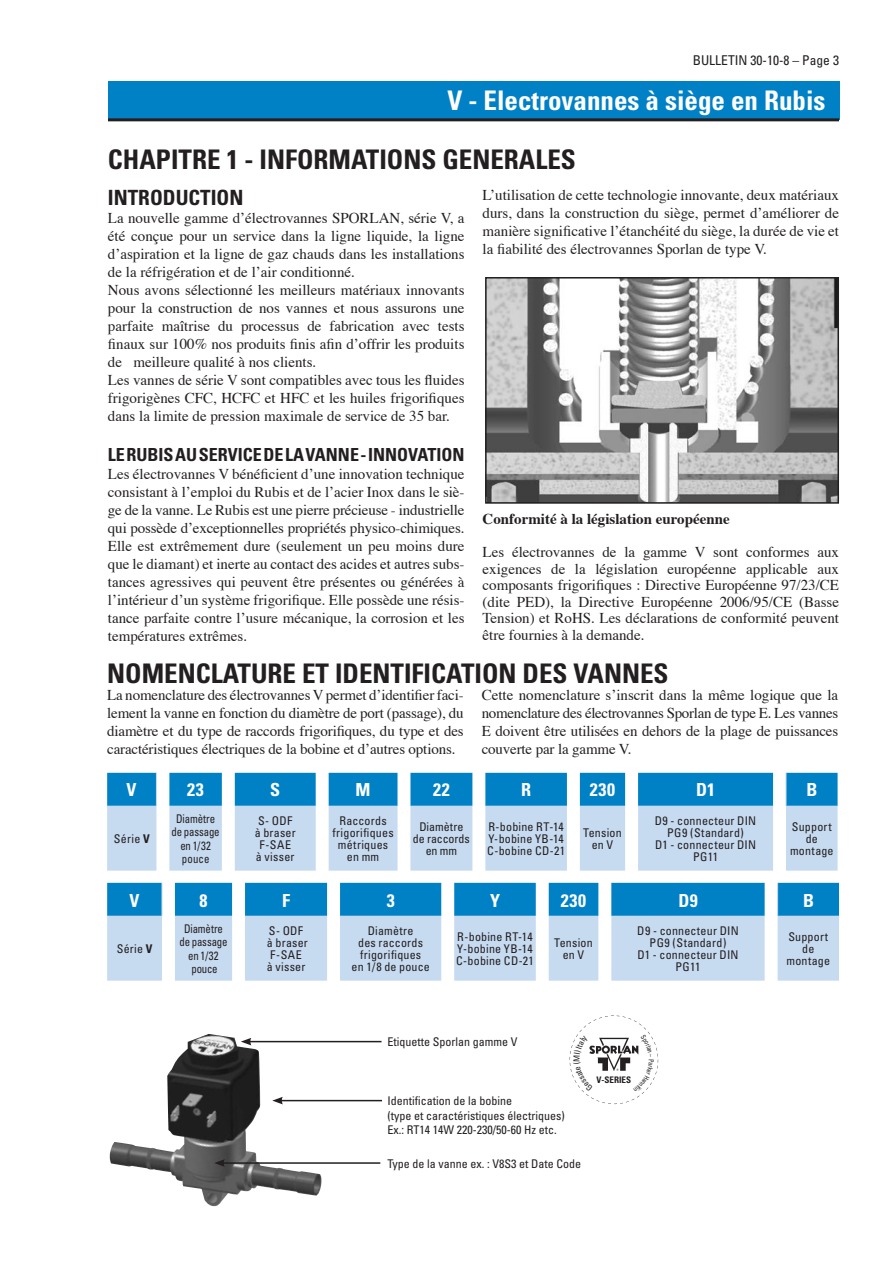
<style>
.page{position:relative;width:893px;height:1263px;background:#fff}
.page>*{position:absolute;margin:0;border:0;box-sizing:border-box;transform-origin:0 0}
.t1{font:700 condensed 27px "Univers";color:#231f20}
.t2{font:700 condensed 27px "Univers";color:#fff}
.t3{font:700 condensed 21px "Univers";color:#231f20}
.t4{font:700 condensed 18px "Univers";color:#231f20}
.t5{font:700 condensed 18px "Univers";letter-spacing:.035em;color:#fff}
.t6{font:15px/18px "Times";color:#231f20;text-align:justify}
.t7{font:700 15px "Times";color:#231f20}
.t8{font:condensed 13.5px "Univers";color:#231f20}
.t9{font:condensed 12px/12px "Univers";letter-spacing:.015em;color:#231f20;text-align:center}
.t10{font:condensed 12px/13.5px "Univers";letter-spacing:-.01em;color:#231f20;text-align:center;scale:.9 1}
.t11{font:condensed 12px/13.5px "Univers";letter-spacing:-.015em;color:#231f20;text-align:center;scale:.9 1}
.t12{font:condensed 12px/12px "Univers";letter-spacing:-.005em;color:#231f20;text-align:center}
.t13{font:700 condensed 9px "Univers";color:#231f20}
.s1{font-weight:700}
</style>
<div class="page">
<div style="left:108px;top:81px;width:731px;height:39px;background:#0081c6"></div>
<hr style="left:108px;top:118px;width:731px;height:3px;background:#231f20">
<svg style="left:107px;top:773px;width:730px;height:33px;background:#2593ce"></svg>
<svg style="left:107px;top:806px;width:730px;height:65px;background:#cedff2"></svg>
<hr style="left:156px;top:773px;width:1px;height:33px;background:#c6daf0">
<hr style="left:785px;top:773px;width:1px;height:33px;background:#c6daf0">
<svg style="left:107px;top:883px;width:732px;height:33px;background:#2191cd"></svg>
<svg style="left:107px;top:916px;width:732px;height:65px;background:#cddef1"></svg>
<hr style="left:162px;top:883px;width:1px;height:33px;background:#c6daf0">
<hr style="left:777px;top:883px;width:1px;height:33px;background:#c6daf0">
<img style="left:488px;top:280px;width:348px;height:221px">
<div style="left:485px;top:277px;width:354px;height:227px;border:2px solid #231f20"></div>
<img style="left:109px;top:1034px;width:213px;height:173px">
<hr style="left:249px;top:1041px;width:132px;height:1px;background:#231f20">
<svg style="left:241px;top:1038px;width:10px;height:7px"></svg>
<hr style="left:280px;top:1100px;width:102px;height:1px;background:#231f20">
<svg style="left:272px;top:1097px;width:11px;height:7px"></svg>
<hr style="left:222px;top:1162px;width:158px;height:2px;background:#231f20">
<svg style="left:214px;top:1159px;width:11px;height:8px"></svg>
<svg style="left:570px;top:1016px;width:88px;height:88px"></svg>
<p class="t8" style="left:693px;top:55px;width:148px">BULLETIN 30-10-8 – Page 3</p>
<h1 class="t2" style="left:447px;top:91px;width:379px">V - Electrovannes à siège en Rubis</h1>
<h1 class="t1" style="left:108px;top:149px;width:469px">CHAPITRE 1 - INFORMATIONS GENERALES</h1>
<h2 class="t3" style="left:108px;top:190px;width:137px">INTRODUCTION</h2>
<p class="t6" style="left:108px;top:211px;width:358px;text-align:left">La nouvelle gamme d’électrovannes SPORLAN, série V, a été conçue pour un service dans la ligne liquide, la ligne d’aspiration et la ligne de gaz chauds dans les installations de la réfrigération et de l’air conditionné.<br>Nous avons sélectionné les meilleurs matériaux innovants pour la construction de nos vannes et nous assurons une parfaite maîtrise du processus de fabrication avec tests finaux sur 100% nos produits finis afin d’offrir les produits de meilleure qualité à nos clients.<br>Les vannes de série V sont compatibles avec tous les fluides frigorigènes CFC, HCFC et HFC et les huiles frigorifiques dans la limite de pression maximale de service de 35 bar.</p>
<p class="t4" style="left:108px;top:448px;width:358px">LE RUBIS AU SERVICE DE LA VANNE - INNOVATION</p>
<p class="t6" style="left:108px;top:466px;width:358px">Les électrovannes V bénéficient d’une innovation technique consistant à l’emploi du Rubis et de l’acier Inox dans le siè&shy;ge de la vanne. Le Rubis est une pierre précieuse - industrielle qui possède d’exceptionnelles propriétés physico-chimiques.<br>Elle est extrêmement dure (seulement un peu moins dure que le diamant) et inerte au contact des acides et autres subs&shy;tances agressives qui peuvent être présentes ou générées à l’intérieur d’un système frigorifique. Elle possède une résis&shy;tance parfaite contre l’usure mécanique, la corrosion et les températures extrêmes.</p>
<p class="t6" style="left:482px;top:187px;width:358px">L’utilisation de cette technologie innovante, deux matériaux durs, dans la construction du siège, permet d’améliorer de manière significative l’étanchéité du siège, la durée de vie et la fiabilité des électrovannes Sporlan de type V.</p>
<p class="t7" style="left:482px;top:513px;width:249px">Conformité à la législation européenne</p>
<p class="t6" style="left:482px;top:545px;width:358px;line-height:16.5px">Les électrovannes de la gamme V sont conformes aux exigences de la législation européenne applicable aux composants frigorifiques : Directive Européenne 97/23/CE (dite PED), la Directive Européenne 2006/95/CE (Basse Tension) et RoHS. Les déclarations de conformité peuvent être fournies à la demande.</p>
<h1 class="t1" style="left:107px;top:664px;width:563px">NOMENCLATURE ET IDENTIFICATION DES VANNES</h1>
<p class="t6" style="left:107px;top:687px;width:358px">La nomenclature des électrovannes V permet d’identifier faci&shy;lement la vanne en fonction du diamètre de port (passage), du diamètre et du type de raccords frigorifiques, du type et des caractéristiques électriques de la bobine et d’autres options.</p>
<p class="t6" style="left:482px;top:687px;width:358px">Cette nomenclature s’inscrit dans la même logique que la nomenclature des électrovannes Sporlan de type E. Les vannes E doivent être utilisées en dehors de la plage de puissances couverte par la gamme V.</p>
<p class="t5" style="left:127px;top:783px;width:12px">V</p>
<p class="t5" style="left:187px;top:783px;width:18px">23</p>
<p class="t5" style="left:270px;top:783px;width:12px">S</p>
<p class="t5" style="left:356px;top:783px;width:16px">M</p>
<p class="t5" style="left:433px;top:783px;width:18px">22</p>
<p class="t5" style="left:521px;top:783px;width:12px">R</p>
<p class="t5" style="left:590px;top:783px;width:27px">230</p>
<p class="t5" style="left:696px;top:783px;width:21px">D1</p>
<p class="t5" style="left:806px;top:783px;width:12px">B</p>
<p class="t9" style="left:114px;top:834px;width:37px">Série <span class="s1">V</span></p>
<p class="t10" style="left:172px;top:813px;width:55px">Diamètre de passage en 1/32 pouce</p>
<p class="t9" style="left:255px;top:816px;width:43px">S- ODF à braser<br>F-SAE<br>à visser</p>
<p class="t9" style="left:332px;top:816px;width:63px">Raccords frigorifiques métriques en mm</p>
<p class="t12" style="left:413px;top:822px;width:58px">Diamètre de raccords en mm</p>
<p class="t9" style="left:487px;top:822px;width:79px;text-align:justify">R-bobine RT-14<br>Y-bobine YB-14<br>C-bobine CD-21</p>
<p class="t9" style="left:583px;top:828px;width:40px">Tension en V</p>
<p class="t9" style="left:655px;top:816px;width:103px">D9 - connecteur DIN<br>PG9 (Standard)<br>D1 - connecteur DIN<br>PG11</p>
<p class="t9" style="left:790px;top:822px;width:45px">Support de montage</p>
<p class="t5" style="left:129px;top:894px;width:12px">V</p>
<p class="t5" style="left:199px;top:894px;width:9px">8</p>
<p class="t5" style="left:282px;top:894px;width:9px">F</p>
<p class="t5" style="left:387px;top:894px;width:9px">3</p>
<p class="t5" style="left:490px;top:894px;width:12px">Y</p>
<p class="t5" style="left:561px;top:894px;width:27px">230</p>
<p class="t5" style="left:678px;top:894px;width:21px">D9</p>
<p class="t5" style="left:803px;top:894px;width:12px">B</p>
<p class="t9" style="left:117px;top:944px;width:37px">Série <span class="s1">V</span></p>
<p class="t11" style="left:179px;top:923px;width:55px">Diamètre de passage en 1/32 pouce</p>
<p class="t9" style="left:267px;top:926px;width:43px;text-align:left">S- ODF à braser<br>F-SAE<br>à visser</p>
<p class="t9" style="left:351px;top:926px;width:80px">Diamètre<br>des raccords frigorifiques<br>en 1/8 de pouce</p>
<p class="t9" style="left:456px;top:932px;width:79px;text-align:justify">R-bobine RT-14<br>Y-bobine YB-14<br>C-bobine CD-21</p>
<p class="t9" style="left:554px;top:938px;width:40px">Tension en V</p>
<p class="t9" style="left:637px;top:926px;width:103px">D9 - connecteur DIN<br>PG9 (Standard)<br>D1 - connecteur DIN<br>PG11</p>
<p class="t9" style="left:786px;top:932px;width:45px">Support de montage</p>
<p class="t9" style="left:387px;top:1037px;width:131px">Etiquette Sporlan gamme V</p>
<p class="t9" style="left:387px;top:1095px;width:179px;line-height:14.4px;text-align:left">Identification de la bobine<br>(type et caractéristiques électriques)<br>Ex.: RT14 14W 220-230/50-60 Hz etc.</p>
<p class="t9" style="left:387px;top:1159px;width:195px">Type de la vanne ex. : V8S3 et Date Code</p>
<p class="t13" style="left:597px;top:1077px;width:36px">V-SERIES</p>
</div>
